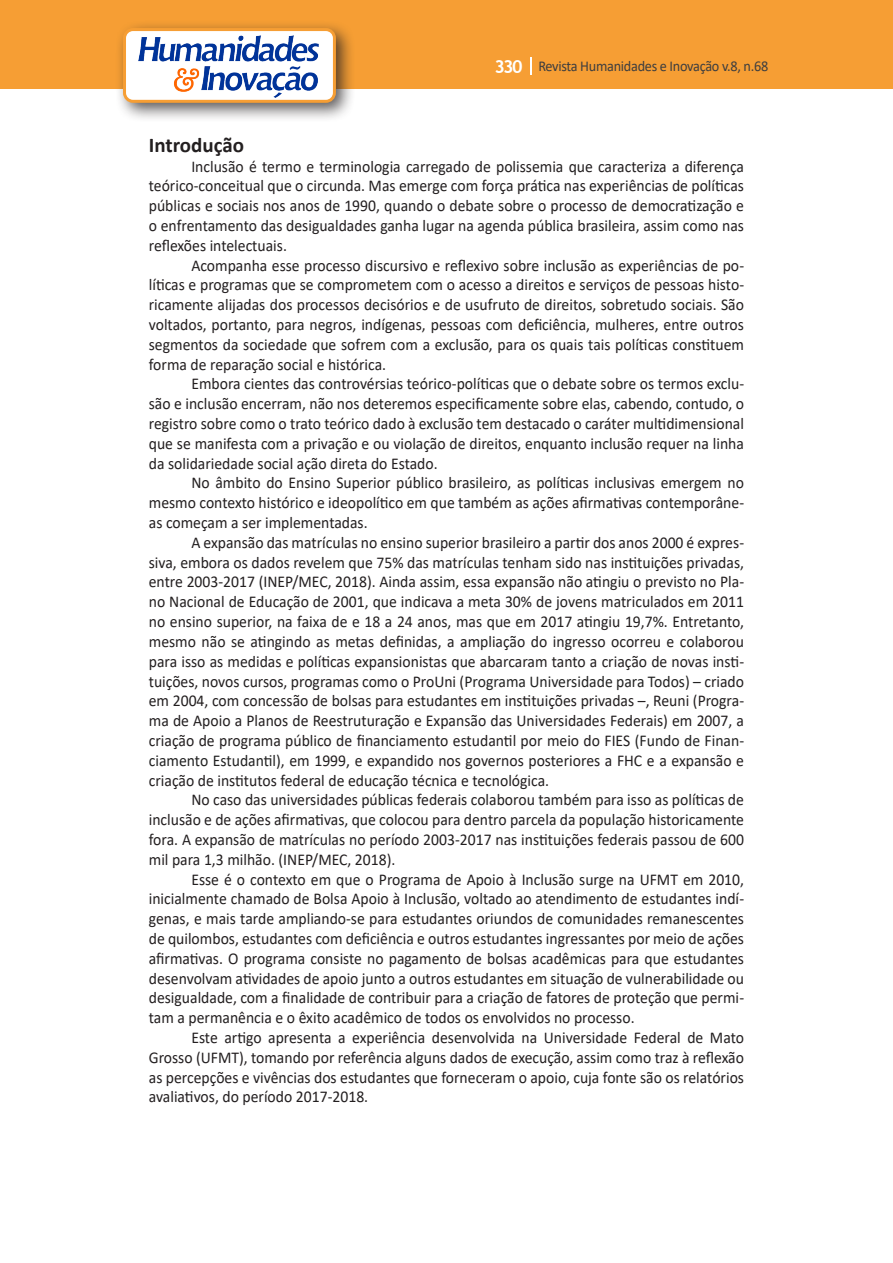
<style>
.page{position:relative;width:893px;height:1263px;background:#fff}
.page>*{position:absolute;margin:0;border:0;box-sizing:border-box;transform-origin:0 0}
.Titulo_2{font:700 21px "Calibri";color:#231f20}
.Texto{font:16.5px/19.8px "Calibri";color:#231f20;text-align:justify;scale:.95 1}
.t1{font:15px "Calibri";letter-spacing:-.02em;color:#3e3e3f;scale:.95 1}
.s1{font-family:"Trebuchet MS";font-weight:700;font-size:18px;color:#fff}
.s2{color:#222}
</style>
<div class="page">
<div style="left:0;top:0;width:893px;height:88px;background:#f69e34"></div>
<svg style="left:530px;top:57px;width:2px;height:18px"></svg>
<div style="left:115px;top:20px;width:241px;height:103px;background:#231f20;opacity:.75"></div>
<div style="left:125px;top:30px;width:209px;height:71px;background:#fff;border-radius:9px"></div>
<img style="left:138px;top:35px;width:181px;height:62px">
<div style="left:123px;top:28px;width:213px;height:75px;border:3px solid #f69e34;border-radius:9px"></div>
<p class="t1" style="left:495px;top:56px;width:290px"><span class="s1">330</span> Revista Humanidades e Inovação v.8, n.68</p>
<p class="Titulo_2" style="left:149px;top:130px;width:97px">Introdução</p>
<p class="Texto" style="left:149px;top:156px;width:628px;text-indent:43px">Inclusão é termo e terminologia carregado de polissemia que caracteriza a diferença teórico-conceitual que o circunda. Mas emerge com força prática nas experiências de políticas públicas e sociais nos anos de 1990, quando o debate sobre o processo de democratização e o enfrentamento das desigualdades ganha lugar na agenda pública brasileira, assim como nas reflexões intelectuais.</p>
<p class="Texto" style="left:149px;top:255px;width:628px;text-indent:43px">Acompanha esse processo discursivo e reflexivo sobre inclusão as experiências de po&shy;líticas e programas que se comprometem com o acesso a direitos e serviços de pessoas histo&shy;ricamente alijadas dos processos decisórios e de usufruto de direitos, sobretudo sociais. São voltados, portanto, para negros, indígenas, pessoas com deficiência, mulheres, entre outros segmentos da sociedade que sofrem com a exclusão, para os quais tais políticas constituem forma de reparação social e histórica.</p>
<p class="Texto" style="left:149px;top:374px;width:628px;text-indent:43px">Embora cientes das controvérsias teórico-políticas que o debate sobre os termos exclu&shy;são e inclusão encerram, não nos deteremos especificamente sobre elas, cabendo, contudo, o registro sobre como o trato teórico dado à exclusão tem destacado o caráter multidimensional que se manifesta com a privação e ou violação de direitos, enquanto inclusão requer na linha da solidariedade social ação direta do Estado.</p>
<p class="Texto" style="left:149px;top:473px;width:628px;text-indent:43px">No âmbito do Ensino Superior público brasileiro, as políticas inclusivas emergem no mesmo contexto histórico e ideopolítico em que também as ações afirmativas contemporâne&shy;as começam a ser implementadas.</p>
<p class="Texto" style="left:149px;top:532px;width:628px;text-indent:43px">A expansão das matrículas no ensino superior brasileiro a partir dos anos 2000 é expres&shy;siva, embora os dados revelem que 75% das matrículas tenham sido nas instituições privadas, entre 2003-2017 (INEP/MEC, 2018). Ainda assim, essa expansão não atingiu o previsto no Pla&shy;no Nacional de Educação de 2001, que indicava a meta 30% de jovens matriculados em 2011 no ensino superior, na faixa de e 18 a 24 anos, mas que em 2017 atingiu 19,7%. Entretanto, mesmo não se atingindo as metas definidas, a ampliação do ingresso ocorreu e colaborou para isso as medidas e políticas expansionistas que abarcaram tanto a criação de novas insti&shy;tuições, novos cursos, programas como o ProUni (<span class="s2">Programa Universidade para Todos) –</span> criado em 2004, com concessão de bolsas para estudantes em instituições privadas –, Reuni (Progra&shy;ma de Apoio a Planos de Reestruturação e Expansão das Universidades Federais) em 2007, a criação de programa público de financiamento estudantil por meio do FIES <span class="s2">(Fundo de Finan&shy;ciamento Estudantil)</span>, em 1999, e expandido nos governos posteriores a FHC e a expansão e criação de institutos federal de educação técnica e tecnológica.</p>
<p class="Texto" style="left:149px;top:789px;width:628px;text-indent:43px">No caso das universidades públicas federais colaborou também para isso as políticas de inclusão e de ações afirmativas, que colocou para dentro parcela da população historicamente fora. A expansão de matrículas no período 2003-2017 nas instituições federais passou de 600 mil para 1,3 milhão. (INEP/MEC, 2018).</p>
<p class="Texto" style="left:149px;top:869px;width:628px;text-indent:43px">Esse é o contexto em que o Programa de Apoio à Inclusão surge na UFMT em 2010, inicialmente chamado de Bolsa Apoio à Inclusão, voltado ao atendimento de estudantes indí&shy;genas, e mais tarde ampliando-se para estudantes oriundos de comunidades remanescentes de quilombos, estudantes com deficiência e outros estudantes ingressantes por meio de ações afirmativas. O programa consiste no pagamento de bolsas acadêmicas para que estudantes desenvolvam atividades de apoio junto a outros estudantes em situação de vulnerabilidade ou desigualdade, com a finalidade de contribuir para a criação de fatores de proteção que permi&shy;tam a permanência e o êxito acadêmico de todos os envolvidos no processo.</p>
<p class="Texto" style="left:149px;top:1027px;width:628px;text-indent:43px">Este artigo apresenta a experiência desenvolvida na Universidade Federal de Mato Grosso (UFMT), tomando por referência alguns dados de execução, assim como traz à reflexão as percepções e vivências dos estudantes que forneceram o apoio, cuja fonte são os relatórios avaliativos, do período 2017-2018.</p>
</div>
